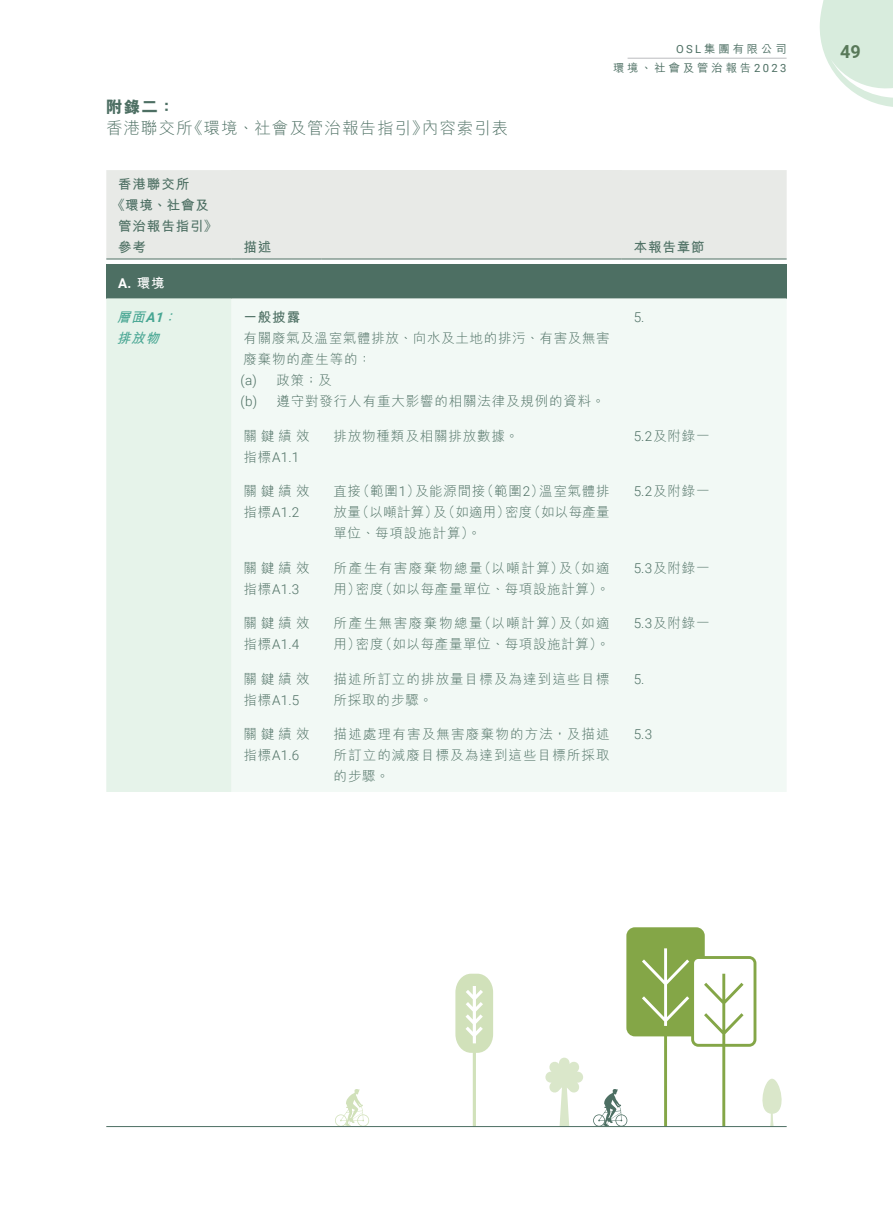
<style>
.page{position:relative;width:893px;height:1212px;background:#fff}
.page>*{position:absolute;margin:0;border:0;box-sizing:border-box;transform-origin:0 0}
.t1{font:700 18px "Roboto";color:#587959}
.t2{font:300 16.5px "M Hei HK";letter-spacing:.06em;color:#4d6f63}
.t3{font:800 16.5px "M Hei HK";color:#4d6f63}
._01_Body_Text{font:300 13.5px/21px "M Hei HK";letter-spacing:.06em;color:#4d6f63}
._01_Body_Text-2{font:300 13.5px/21px "M Hei HK";letter-spacing:.115em;color:#4d6f63}
._01_Body_Text-3{font:300 13.5px/21px "M Hei HK";letter-spacing:.08em;color:#4d6f63}
._15_Table_Stub{font:700 13.5px "M Hei HK";letter-spacing:.06em;color:#4d6f63}
._01_Body_Text-4{font:700 13.5px "M Hei HK";letter-spacing:.06em;color:#4d6f63}
._15_Table_Stub-2{font:italic 700 13.5px/21px "M Hei HK";color:#48a693}
._01_Body_Text-5{font:300 13.5px "Roboto";color:#4d6f63}
._15_Table_Stub-3{font:700 13.5px "Roboto";color:#fff}
.t4{font:500 11.25px "M Hei HK";letter-spacing:.265em;color:#4d6f63}
.s1{font-family:"Roboto";font-weight:400}
.s2{font-family:"M Hei HK"}
.s3{font-family:"Roboto"}
</style>
<div class="page">
<svg style="left:545px;top:1058px;width:38px;height:68px"></svg>
<svg style="left:455px;top:974px;width:38px;height:152px"></svg>
<svg style="left:593px;top:927px;width:189px;height:199px"></svg>
<svg style="left:335px;top:1089px;width:34px;height:37px"></svg>
<hr style="left:106px;top:1126px;width:681px;height:1px;background:#4d6f63">
<svg style="left:819px;top:0;width:74px;height:107px"></svg>
<hr style="left:628px;top:58px;width:159px;height:1px;background:#bcbdc0">
<div style="left:106px;top:170px;width:681px;height:89px;background:#e8eae7"></div>
<div style="left:232px;top:170px;width:390px;height:84px;background:#e8eae7"></div>
<div style="left:106px;top:264px;width:681px;height:34px;background:#4d6f63"></div>
<div style="left:106px;top:298px;width:126px;height:494px;background:#e6f3ea"></div>
<div style="left:232px;top:298px;width:555px;height:494px;background:#f2f9f5"></div>
<hr style="left:106px;top:259px;width:126px;height:1px;background:#4d6f63">
<hr style="left:232px;top:259px;width:90px;height:1px;background:#4d6f63">
<hr style="left:322px;top:259px;width:300px;height:1px;background:#4d6f63">
<hr style="left:622px;top:259px;width:165px;height:1px;background:#4d6f63">
<p class="t3" style="left:106px;top:95px;width:70px">附錄二：</p>
<p class="t2" style="left:106px;top:116px;width:404px">香港聯交所《環境、社會及管治報告指引》內容索引表</p>
<p class="t4" style="left:676px;top:41px;width:112px"><span class="s1">OSL</span>集團有限公司</p>
<h1 class="t1" style="left:840px;top:39px;width:22px">49</h1>
<p class="t4" style="left:613px;top:60px;width:175px">環境、社會及管治報告<span class="s1">2023</span></p>
<p class="_15_Table_Stub" style="left:118px;top:175px;width:72px">香港聯交所</p>
<p class="_15_Table_Stub" style="left:112px;top:196px;width:99px">《環境、社會及</p>
<p class="_15_Table_Stub" style="left:118px;top:217px;width:100px">管治報告指引》</p>
<p class="_15_Table_Stub" style="left:118px;top:238px;width:29px">參考</p>
<p class="_01_Body_Text-4" style="left:244px;top:238px;width:29px">描述</p>
<p class="_01_Body_Text-4" style="left:634px;top:238px;width:72px">本報告章節</p>
<p class="_15_Table_Stub-3" style="left:118px;top:273px;width:48px">A. <span class="s2">環境</span></p>
<p class="_15_Table_Stub-2" style="left:117px;top:306px;width:66px">層面<span class="s3">A1</span>：排放物</p>
<p class="_01_Body_Text-4" style="left:244px;top:307px;width:58px">一般披露</p>
<p class="_01_Body_Text-5" style="left:634px;top:308px;width:12px">5.</p>
<p class="_01_Body_Text" style="left:244px;top:327px;width:368px">有關廢氣及溫室氣體排放、向水及土地的排污、有害及無害廢棄物的產生等的：</p>
<p class="_01_Body_Text" style="left:241px;top:369px;width:93px"><span class="s3">(a)</span> 政策；及</p>
<p class="_01_Body_Text" style="left:241px;top:390px;width:366px"><span class="s3">(b)</span> 遵守對發行人有重大影響的相關法律及規例的資料。</p>
<p class="_01_Body_Text" style="left:244px;top:425px;width:67px">關鍵績效指標<span class="s3">A1.1</span></p>
<p class="_01_Body_Text" style="left:334px;top:425px;width:186px">排放物種類及相關排放數據。</p>
<p class="_01_Body_Text" style="left:634px;top:425px;width:77px"><span class="s3">5.2</span>及附錄一</p>
<p class="_01_Body_Text" style="left:244px;top:480px;width:67px">關鍵績效指標<span class="s3">A1.2</span></p>
<p class="_01_Body_Text" style="left:334px;top:480px;width:278px;text-align:justify">直接（範圍<span class="s3">1</span>）及能源間接（範圍<span class="s3">2</span>）溫室氣體排放量（以噸計算）及（如適用）密度（如以每產量單位、每項設施計算）。</p>
<p class="_01_Body_Text" style="left:634px;top:480px;width:77px"><span class="s3">5.2</span>及附錄一</p>
<p class="_01_Body_Text" style="left:244px;top:557px;width:67px">關鍵績效指標<span class="s3">A1.3</span></p>
<p class="_01_Body_Text-2" style="left:334px;top:557px;width:278px">所產生有害廢棄物總量（以噸計算）及（如適用）密度（如以每產量單位、每項設施計算）。</p>
<p class="_01_Body_Text" style="left:634px;top:557px;width:77px"><span class="s3">5.3</span>及附錄一</p>
<p class="_01_Body_Text" style="left:244px;top:612px;width:67px">關鍵績效指標<span class="s3">A1.4</span></p>
<p class="_01_Body_Text-2" style="left:334px;top:612px;width:278px">所產生無害廢棄物總量（以噸計算）及（如適用）密度（如以每產量單位、每項設施計算）。</p>
<p class="_01_Body_Text" style="left:634px;top:612px;width:77px"><span class="s3">5.3</span>及附錄一</p>
<p class="_01_Body_Text" style="left:244px;top:668px;width:67px">關鍵績效指標<span class="s3">A1.5</span></p>
<p class="_01_Body_Text-3" style="left:334px;top:668px;width:277px">描述所訂立的排放量目標及為達到這些目標所採取的步驟。</p>
<p class="_01_Body_Text-5" style="left:634px;top:669px;width:12px">5.</p>
<p class="_01_Body_Text" style="left:244px;top:723px;width:67px">關鍵績效指標<span class="s3">A1.6</span></p>
<p class="_01_Body_Text" style="left:334px;top:723px;width:278px;text-align:justify">描述處理有害及無害廢棄物的方法，及描述所訂立的減廢目標及為達到這些目標所採取的步驟。</p>
<p class="_01_Body_Text-5" style="left:634px;top:725px;width:20px">5.3</p>
</div>
